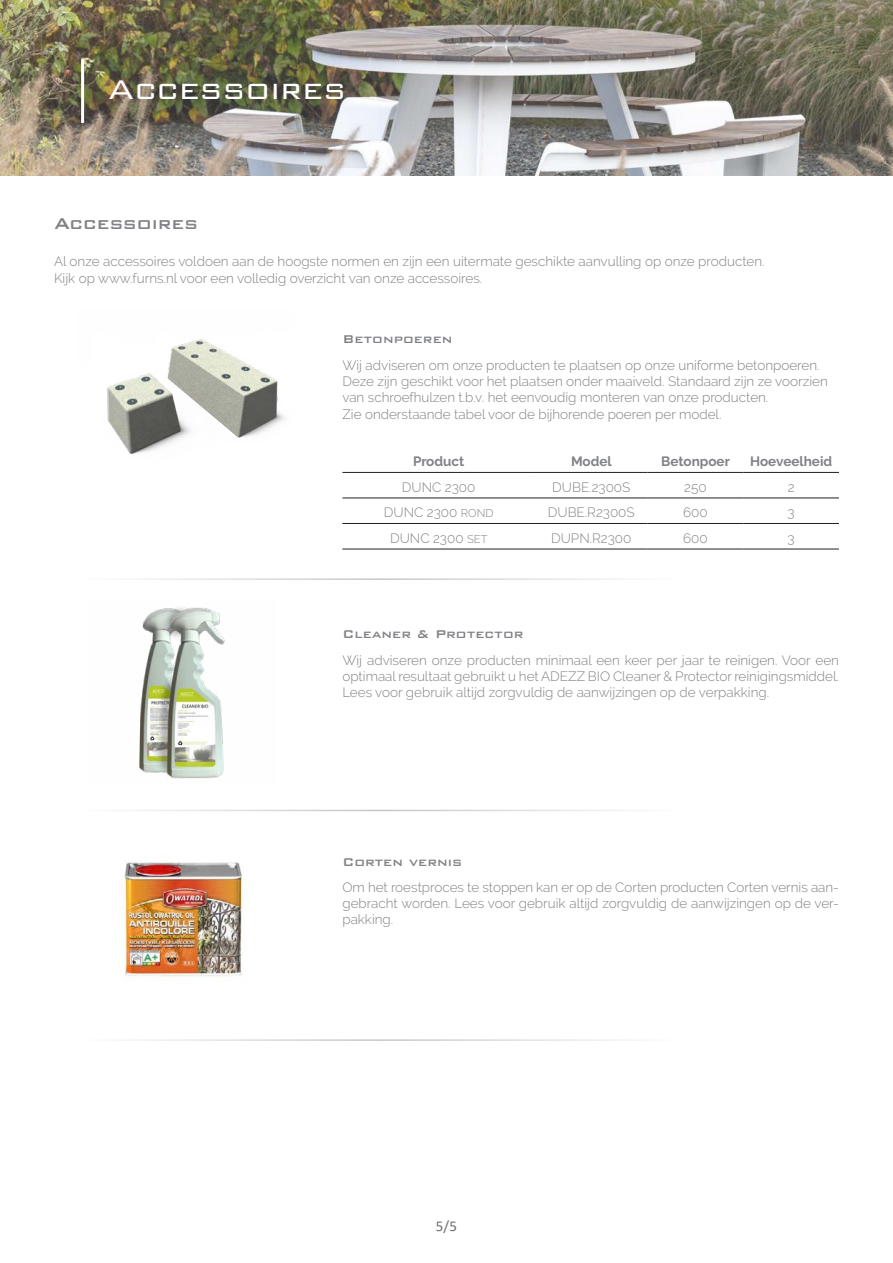
<style>
.page{position:relative;width:893px;height:1263px;background:#fff}
.page>*{position:absolute;margin:0;border:0;box-sizing:border-box;transform-origin:0 0}
.t1{font:300 36px "Bank Gothic BT";color:#fff}
.t2{font:500 21px "Bank Gothic BT";color:#808285}
.t3{font:500 15px "Bank Gothic BT";color:#808285}
.t4{font:15px "Calibri";color:#6c6d70}
.t5{font:300 13.5px/16.2px "Raleway";color:#808285}
.t6{font:700 13.5px "Raleway";color:#808285}
.s1{font-size:11.25px}
</style>
<div class="page">
<img style="left:0;top:0;width:893px;height:176px">
<img style="left:107px;top:339px;width:178px;height:115px">
<img style="left:139px;top:607px;width:86px;height:172px">
<img style="left:124px;top:862px;width:119px;height:117px">
<hr style="left:79px;top:1039px;width:601px;height:2px;background:#c5c6c8">
<hr style="left:79px;top:810px;width:601px;height:1px;background:#c5c6c8">
<hr style="left:79px;top:578px;width:601px;height:2px;background:#c5c6c8">
<hr style="left:81px;top:59px;width:3px;height:64px;background:#fff">
<hr style="left:342px;top:472px;width:193px;height:1px;background:#231f20">
<hr style="left:535px;top:472px;width:113px;height:1px;background:#231f20">
<hr style="left:648px;top:472px;width:95px;height:1px;background:#231f20">
<hr style="left:743px;top:472px;width:96px;height:1px;background:#231f20">
<hr style="left:342px;top:497px;width:193px;height:1px;background:#231f20">
<hr style="left:535px;top:497px;width:113px;height:1px;background:#231f20">
<hr style="left:648px;top:497px;width:95px;height:1px;background:#231f20">
<hr style="left:743px;top:497px;width:96px;height:1px;background:#231f20">
<hr style="left:342px;top:523px;width:193px;height:1px;background:#231f20">
<hr style="left:535px;top:523px;width:113px;height:1px;background:#231f20">
<hr style="left:648px;top:523px;width:95px;height:1px;background:#231f20">
<hr style="left:743px;top:523px;width:96px;height:1px;background:#231f20">
<hr style="left:342px;top:549px;width:193px;height:1px;background:#231f20">
<hr style="left:535px;top:549px;width:113px;height:1px;background:#231f20">
<hr style="left:648px;top:549px;width:95px;height:1px;background:#231f20">
<hr style="left:743px;top:549px;width:96px;height:1px;background:#231f20">
<p class="t1" style="left:108px;top:70px;width:239px">Accessoires</p>
<p class="t2" style="left:54px;top:212px;width:146px">Accessoires</p>
<p class="t5" style="left:54px;top:254px;width:712px">Al onze accessoires voldoen aan de hoogste normen en zijn een uitermate geschikte aanvulling op onze producten.</p>
<p class="t5" style="left:54px;top:270px;width:430px">Kijk op www.furns.nl voor een volledig overzicht van onze accessoires.</p>
<p class="t3" style="left:342px;top:331px;width:112px">Betonpoeren</p>
<p class="t5" style="left:342px;top:357px;width:487px">Wij adviseren om onze producten te plaatsen op onze uniforme betonpoeren.<br>Deze zijn geschikt voor het plaatsen onder maaiveld. Standaard zijn ze voorzien van schroefhulzen t.b.v. het eenvoudig monteren van onze producten.</p>
<p class="t5" style="left:342px;top:406px;width:381px">Zie onderstaande tabel voor de bijhorende poeren per model.</p>
<p class="t6" style="left:413px;top:453px;width:53px">Product</p>
<p class="t6" style="left:571px;top:453px;width:42px">Model</p>
<p class="t6" style="left:661px;top:453px;width:70px">Betonpoer</p>
<p class="t6" style="left:750px;top:453px;width:84px">Hoeveelheid</p>
<p class="t5" style="left:402px;top:479px;width:75px">DUNC 2300</p>
<p class="t5" style="left:552px;top:479px;width:80px">DUBE.2300S</p>
<p class="t5" style="left:684px;top:479px;width:24px">250</p>
<p class="t5" style="left:788px;top:479px;width:8px">2</p>
<p class="t5" style="left:384px;top:504px;width:111px">DUNC 2300 <span class="s1">ROND</span></p>
<p class="t5" style="left:548px;top:504px;width:88px">DUBE.R2300S</p>
<p class="t5" style="left:683px;top:504px;width:26px">600</p>
<p class="t5" style="left:788px;top:504px;width:9px">3</p>
<p class="t5" style="left:390px;top:530px;width:99px">DUNC 2300 <span class="s1">SET</span></p>
<p class="t5" style="left:551px;top:530px;width:82px">DUPN.R2300</p>
<p class="t5" style="left:683px;top:530px;width:26px">600</p>
<p class="t5" style="left:788px;top:530px;width:9px">3</p>
<p class="t3" style="left:342px;top:626px;width:183px">Cleaner &amp; Protector</p>
<p class="t5" style="left:342px;top:652px;width:498px">Wij adviseren onze producten minimaal een keer per jaar te reinigen. Voor een optimaal resultaat gebruikt u het ADEZZ BIO Cleaner &amp; Protector reinigingsmiddel.</p>
<p class="t5" style="left:342px;top:684px;width:428px">Lees voor gebruik altijd zorgvuldig de aanwijzingen op de verpakking.</p>
<p class="t3" style="left:342px;top:853px;width:121px">Corten vernis</p>
<p class="t5" style="left:342px;top:879px;width:498px;text-align:justify">Om het roestproces te stoppen kan er op de Corten producten Corten vernis aan&shy;gebracht worden. Lees voor gebruik altijd zorgvuldig de aanwijzingen op de ver&shy;pakking.</p>
<p class="t4" style="left:436px;top:1216px;width:22px">5/5</p>
</div>
